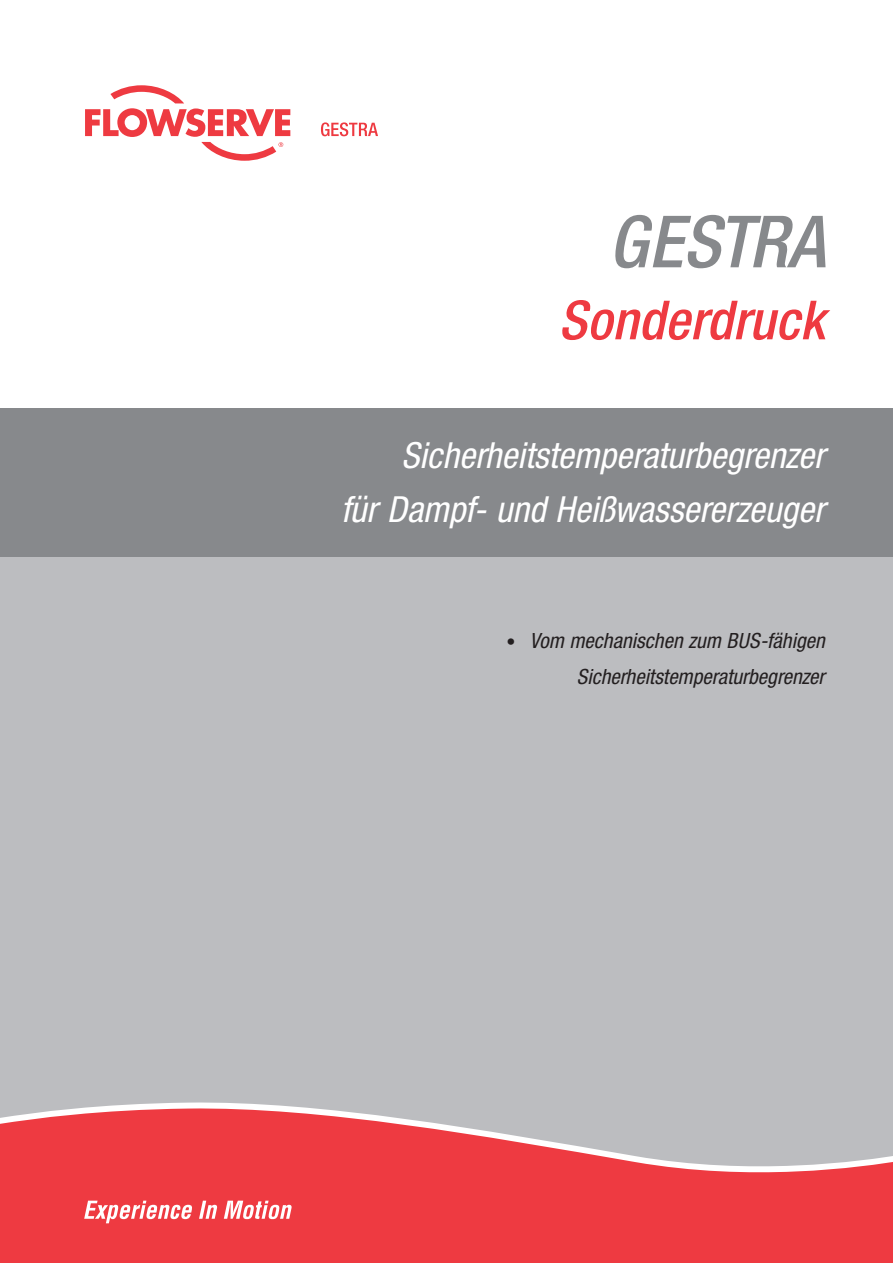
<style>
.page{position:relative;width:893px;height:1263px;background:#fff}
.page>*{position:absolute;margin:0;border:0;box-sizing:border-box;transform-origin:0 0}
.t1{font:italic 500 condensed 72px "Helvetica Neue LT Pro";letter-spacing:-.005em;color:#87898c}
.t2{font:italic 500 condensed 54px "Helvetica Neue LT Pro";letter-spacing:.005em;color:#ee3a41}
.t3{font:italic condensed 36px/54px "Helvetica Neue LT Pro";color:#fff;text-align:right}
.t4{font:italic condensed 21px/36px "Helvetica Neue LT Pro";color:#231f20;text-align:right}
.s1{font-style:normal;font-size:18px}
</style>
<div class="page">
<div style="left:0;top:408px;width:893px;height:855px;background:#87898c"></div>
<div style="left:0;top:557px;width:893px;height:706px;background:#bcbdc0"></div>
<svg style="left:85px;top:85px;width:205px;height:76px"></svg>
<svg style="left:321px;top:122px;width:57px;height:14px"></svg>
<svg style="left:95px;top:1102px;width:201px;height:5px"></svg>
<svg style="left:0;top:1107px;width:893px;height:156px;fill:#ee3a41"></svg>
<svg style="left:84px;top:1201px;width:108px;height:22px;background:#f38085"></svg>
<svg style="left:199px;top:1201px;width:19px;height:18px"></svg>
<svg style="left:224px;top:1201px;width:68px;height:18px"></svg>
<h1 class="t1" style="left:609px;top:199px;width:218px">GESTRA</h1>
<h2 class="t2" style="left:559px;top:288px;width:268px">Sonderdruck</h2>
<h3 class="t3" style="left:341px;top:429px;width:485px">Sicherheitstemperaturbegrenzer<br>für Dampf- und Heißwassererzeuger</h3>
<p class="t4" style="left:506px;top:623px;width:320px"><span class="s1">•</span> Vom mechanischen zum BUS-fähigen<br>Sicherheitstemperaturbegrenzer</p>
</div>
